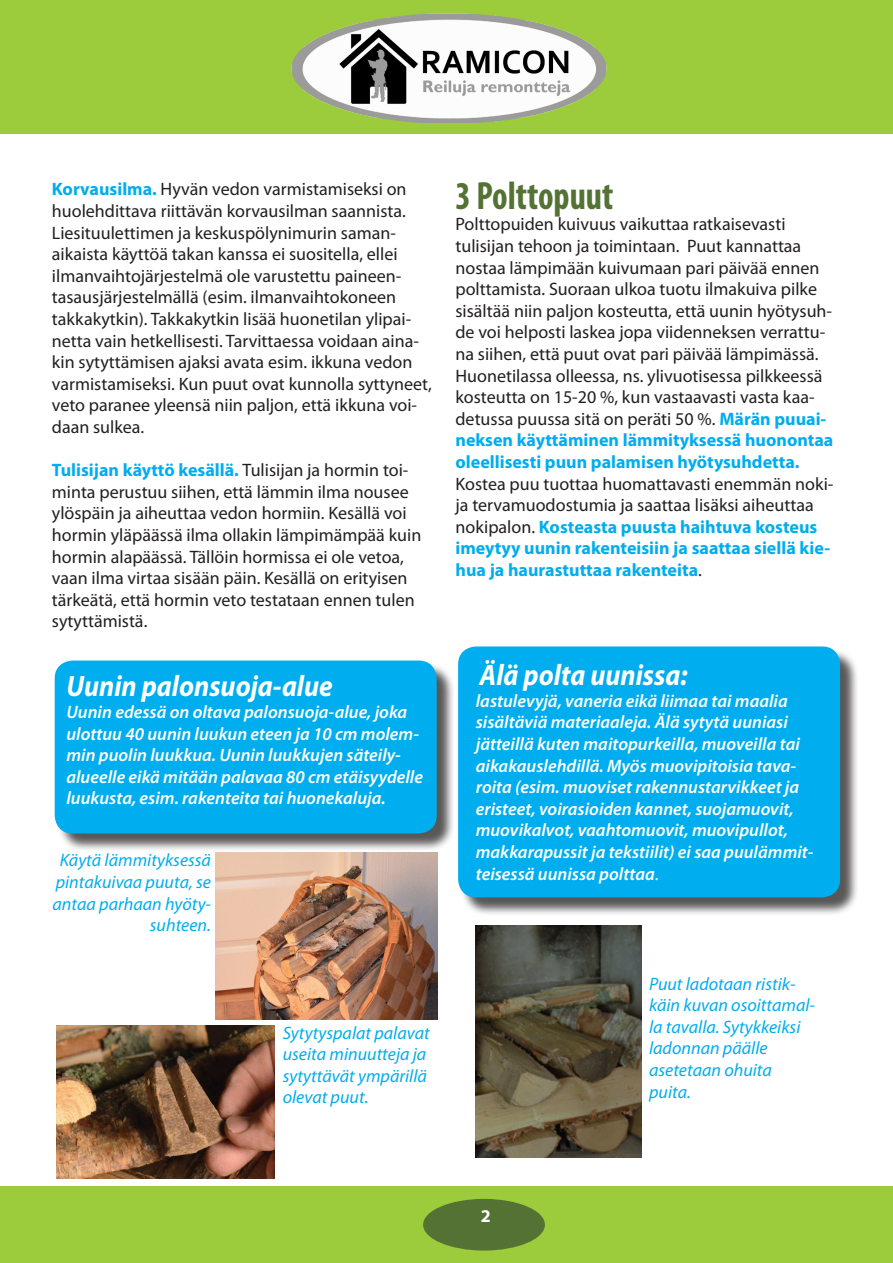
<style>
.page{position:relative;width:893px;height:1263px;background:#fff}
.page>*{position:absolute;margin:0;border:0;box-sizing:border-box;transform-origin:0 0}
.otsikko_1{font:700 condensed 39.6px "Myriad Pro";color:#537234;scale:.91 1}
.otsikko_2{font:italic 700 29.7px "Myriad Pro";color:#fff;scale:.91 1}
.otsikko_1-2{font:18px/21.6px "Myriad Pro";color:#231f20}
.otsikko_2-2{font:italic 600 18px/21.6px "Myriad Pro";color:#fff}
.t1{font:italic 18px/21.6px "Myriad Pro";color:#00adef}
.t2{font:700 18px "Myriad Pro";color:#fff}
.s1{font-weight:700;color:#00adef}
.s2{font-weight:400;font-style:normal}
</style>
<div class="page">
<div style="left:0;top:0;width:893px;height:134px;background:#9ccb3b"></div>
<div style="left:0;top:1186px;width:893px;height:77px;background:#9ccb3b"></div>
<img style="left:291px;top:13px;width:316px;height:111px">
<div style="left:423px;top:1199px;width:122px;height:51px;background:#537234;border-radius:50%"></div>
<div style="left:57px;top:663px;width:398px;height:189px;background:#231f20;opacity:.75"></div>
<div style="left:55px;top:660px;width:382px;height:173px;background:#00adef;border-radius:18px"></div>
<div style="left:460px;top:649px;width:399px;height:267px;background:#231f20;opacity:.75"></div>
<div style="left:458px;top:646px;width:382px;height:251px;background:#00adef;border-radius:18px"></div>
<img style="left:215px;top:853px;width:222px;height:167px">
<img style="left:476px;top:925px;width:166px;height:233px">
<img style="left:56px;top:1025px;width:219px;height:153px">
<p class="otsikko_1-2" style="left:52px;top:178px;width:381px"><span class="s1">Korvausilma.</span> Hyvän vedon varmistamiseksi on huolehdittava riittävän korvausilman saannista.<br>Liesituulettimen ja keskuspölynimurin saman&shy;aikaista käyttöä takan kanssa ei suositella, ellei ilmanvaihtojärjestelmä ole varustettu paineen&shy;tasausjärjestelmällä (esim. ilmanvaihtokoneen takkakytkin). Takkakytkin lisää huonetilan ylipai&shy;netta vain hetkellisesti. Tarvittaessa voidaan aina&shy;kin sytyttämisen ajaksi avata esim. ikkuna vedon varmistamiseksi. Kun puut ovat kunnolla syttyneet, veto paranee yleensä niin paljon, että ikkuna voi&shy;daan sulkea.</p>
<p class="otsikko_1-2" style="left:52px;top:459px;width:371px"><span class="s1">Tulisijan käyttö kesällä.</span> Tulisijan ja hormin toi&shy;minta perustuu siihen, että lämmin ilma nousee ylöspäin ja aiheuttaa vedon hormiin. Kesällä voi hormin yläpäässä ilma ollakin lämpimämpää kuin hormin alapäässä. Tällöin hormissa ei ole vetoa, vaan ilma virtaa sisään päin. Kesällä on erityisen tärkeätä, että hormin veto testataan ennen tulen sytyttämistä.</p>
<p class="otsikko_2" style="left:66px;top:667px;width:294px">Uunin palonsuoja-alue</p>
<p class="otsikko_2-2" style="left:66px;top:701px;width:358px">Uunin edessä on oltava palonsuoja-alue, joka ulottuu 40 uunin luukun eteen ja 10 cm molem&shy;min puolin luukkua. Uunin luukkujen säteily&shy;alueelle eikä mitään palavaa 80 cm etäisyydelle luukusta, esim. rakenteita tai huonekaluja.</p>
<p class="t1" style="left:53px;top:849px;width:160px;text-align:right">Käytä lämmityksessä pintakuivaa puuta, se antaa parhaan hyöty&shy;suhteen.</p>
<p class="t1" style="left:283px;top:1021px;width:148px">Sytytyspalat palavat useita minuutteja ja</p>
<p class="t1" style="left:283px;top:1065px;width:146px">sytyttävät ympärillä olevat puut.</p>
<p class="otsikko_1" style="left:455px;top:171px;width:175px">3 Polttopuut</p>
<p class="otsikko_1-2" style="left:455px;top:213px;width:379px">Polttopuiden kuivuus vaikuttaa ratkaisevasti tulisijan tehoon ja toimintaan. Puut kannattaa nostaa lämpimään kuivumaan pari päivää ennen polttamista. Suoraan ulkoa tuotu ilmakuiva pilke sisältää niin paljon kosteutta, että uunin hyötysuh&shy;de voi helposti laskea jopa viidenneksen verrattu&shy;na siihen, että puut ovat pari päivää lämpimässä.<br>Huonetilassa olleessa, ns. ylivuotisessa pilkkeessä kosteutta on 15-20 %, kun vastaavasti vasta kaa&shy;detussa puussa sitä on peräti 50 %. <span class="s1">Märän puuai&shy;neksen käyttäminen lämmityksessä huonontaa oleellisesti puun palamisen hyötysuhdetta.<br></span>Kostea puu tuottaa huomattavasti enemmän noki&shy;ja tervamuodostumia ja saattaa lisäksi aiheuttaa nokipalon. <span class="s1">Kosteasta puusta haihtuva kosteus imeytyy uunin rakenteisiin ja saattaa siellä kie&shy;hua ja haurastuttaa rakenteita</span>.</p>
<p class="otsikko_2" style="left:480px;top:656px;width:230px">Älä polta uunissa:</p>
<p class="otsikko_2-2" style="left:476px;top:689px;width:339px">lastulevyjä, vaneria eikä liimaa tai maalia sisältäviä materiaaleja. Älä sytytä uuniasi jätteillä kuten maitopurkeilla, muoveilla tai aikakauslehdillä. Myös muovipitoisia tava&shy;roita (esim. muoviset rakennustarvikkeet ja eristeet, voirasioiden kannet, suojamuovit, muovikalvot, vaahtomuovit, muovipullot, makkarapussit ja tekstiilit) ei saa puulämmit&shy;teisessä uunissa polttaa<span class="s2">.</span></p>
<p class="t1" style="left:649px;top:972px;width:168px">Puut ladotaan ristik&shy;käin kuvan osoittamal&shy;la tavalla. Sytykkeiksi ladonnan päälle</p>
<p class="t1" style="left:649px;top:1059px;width:124px">asetetaan ohuita puita.</p>
<p class="t2" style="left:481px;top:1205px;width:11px">2</p>
</div>
